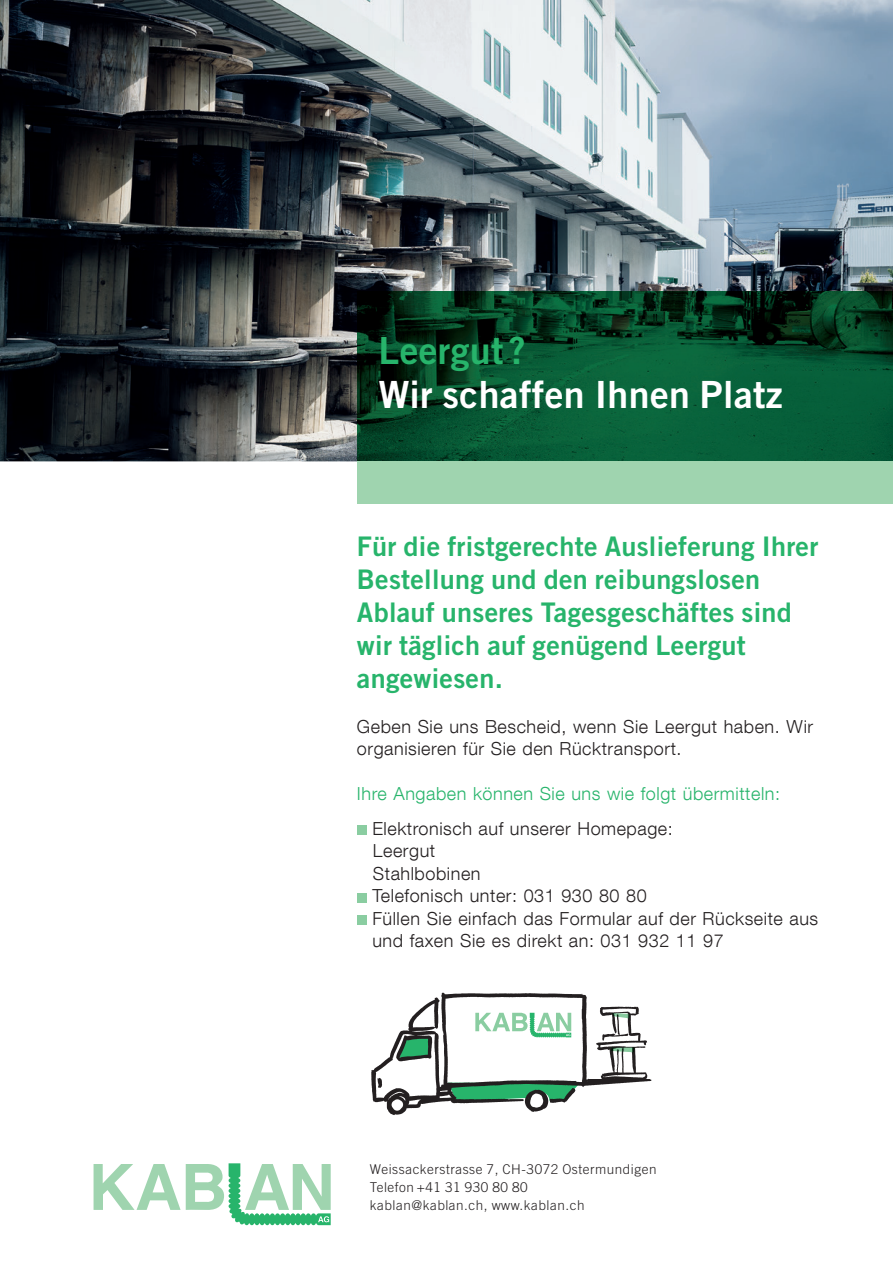
<style>
.page{position:relative;width:893px;height:1263px;background:#fff}
.page>*{position:absolute;margin:0;border:0;box-sizing:border-box;transform-origin:0 0}
.t1{font:37.5px "Trade Gothic Bold Two";letter-spacing:.01em;color:#fff}
.t2{font:37.5px "Trade Gothic Bold Two";letter-spacing:.01em;color:#27b46b}
.t3{font:27px/33px "Trade Gothic Bold Two";letter-spacing:.01em;color:#27b46b}
.t4{font:300 18px/22.5px "Helvetica Neue LT Com";letter-spacing:.03em;color:#231f20}
.t5{font:300 18px "Helvetica Neue LT Com";letter-spacing:.03em;color:#27b46b}
.t6{font:300 13.5px/18px "Trade Gothic";letter-spacing:.04em;color:#231f20}
</style>
<div class="page">
<img style="left:0;top:0;width:893px;height:461px">
<img style="left:357px;top:291px;width:536px;height:170px">
<div style="left:357px;top:461px;width:536px;height:43px;background:#9fd4af"></div>
<svg style="left:94px;top:1163px;width:237px;height:62px"></svg>
<div style="left:357px;top:825px;width:9px;height:9px;background:#8acda1"></div>
<div style="left:357px;top:893px;width:9px;height:9px;background:#8acda1"></div>
<div style="left:357px;top:915px;width:9px;height:9px;background:#8acda1"></div>
<img style="left:371px;top:992px;width:281px;height:123px">
<img style="left:587px;top:1001px;width:65px;height:78px">
<img style="left:611px;top:1047px;width:23px;height:5px">
<img style="left:612px;top:1013px;width:17px;height:5px">
<h1 class="t2" style="left:378px;top:328px;width:149px">Leergut ?</h1>
<h1 class="t1" style="left:378px;top:371px;width:406px">Wir schaffen Ihnen Platz</h1>
<h2 class="t3" style="left:357px;top:529px;width:463px">Für die fristgerechte Auslieferung Ihrer<br>Bestellung und den reibungslosen<br>Ablauf unseres Tagesgeschäftes sind wir täglich auf genügend Leergut angewiesen.</h2>
<p class="t4" style="left:357px;top:714px;width:458px">Geben Sie uns Bescheid, wenn Sie Leergut haben. Wir organisieren für Sie den Rücktransport.</p>
<p class="t5" style="left:357px;top:783px;width:425px">Ihre Angaben können Sie uns wie folgt übermitteln:</p>
<p class="t4" style="left:372px;top:816px;width:447px">Elektronisch auf unserer Homepage:<br>Leergut<br>Stahlbobinen<br>Telefonisch unter: 031 930 80 80<br>Füllen Sie einfach das Formular auf der Rückseite aus und faxen Sie es direkt an: 031 932 11 97</p>
<p class="t6" style="left:370px;top:1160px;width:288px">Weissackerstrasse 7, CH-3072 Ostermundigen<br>Telefon +41 31 930 80 80<br>kablan@kablan.ch, www.kablan.ch</p>
</div>
